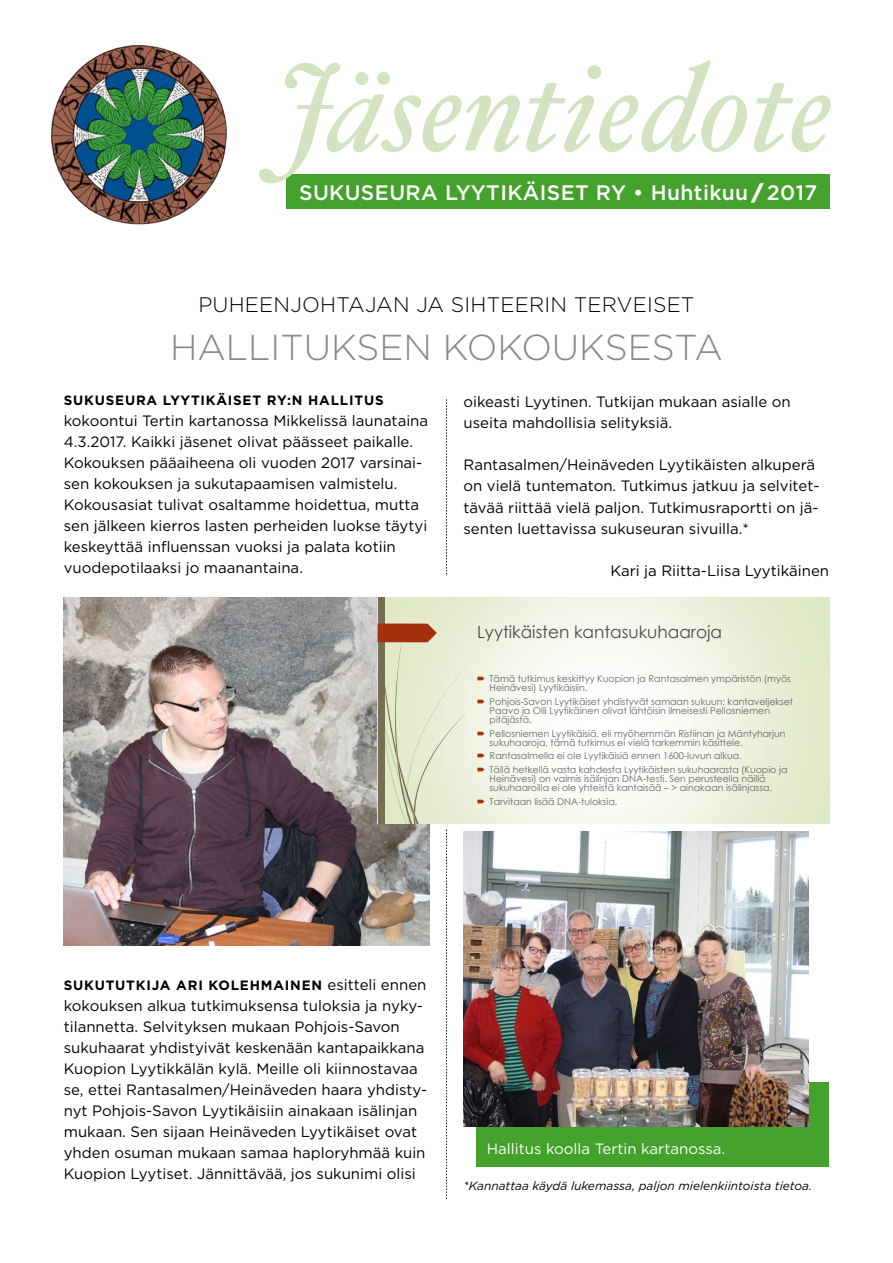
<style>
.page{position:relative;width:893px;height:1263px;background:#fff}
.page>*{position:absolute;margin:0;border:0;box-sizing:border-box;transform-origin:0 0}
.t1{font:italic 123px "Hoefler Txt";color:#d3e3c2}
.t2{font:300 36px "Gotham";color:#87888a}
.t3{font:500 21px "Gotham";letter-spacing:.02em;color:#fff}
.t4{font:300 21px "Gotham";letter-spacing:.01em;color:#000}
.t5{font:16.95px "Century Gothic";color:#4b4b4d}
.t6{font:15px/21px "Gotham";color:#000}
.t7{font:15px "Gotham";color:#fff}
.t8{font:700 13.5px "Gotham";letter-spacing:.06em;color:#000}
.t9{font:italic 12px "Gotham";color:#000}
.t10{font:9.45px/9px "Century Gothic";color:#646567}
.s1{font-weight:900}
.s2{font-weight:400;font-size:15px}
</style>
<div class="page">
<div style="left:287px;top:174px;width:543px;height:34px;background:#44a12b"></div>
<img style="left:51px;top:46px;width:176px;height:179px">
<div style="left:476px;top:1082px;width:353px;height:84px;background:#44a12b"></div>
<svg style="left:446px;top:399px;width:1px;height:175px"></svg>
<img style="left:463px;top:831px;width:346px;height:295px">
<img style="left:64px;top:597px;width:365px;height:349px">
<svg style="left:485px;top:597px;width:344px;height:226px"></svg>
<svg style="left:446px;top:830px;width:1px;height:369px"></svg>
<svg style="left:378px;top:597px;width:107px;height:226px;background:#dbdbc1"></svg>
<h1 class="t1" style="left:278px;top:35px;width:558px">Jäsentiedote</h1>
<h3 class="t3" style="left:299px;top:179px;width:520px">SUKUSEURA LYYTIKÄISET RY • Huhtikuu <span class="s1">/</span> 2017</h3>
<h3 class="t4" style="left:198px;top:292px;width:498px">PUHEENJOHTAJAN JA SIHTEERIN TERVEISET</h3>
<h2 class="t2" style="left:170px;top:325px;width:554px">HALLITUKSEN KOKOUKSESTA</h2>
<p class="t6" style="left:463px;top:391px;width:329px">oikeasti Lyytinen. Tutkijan mukaan asialle on useita mahdollisia selityksiä.</p>
<p class="t6" style="left:463px;top:454px;width:357px">Rantasalmen/Heinäveden Lyytikäisten alkuperä on vielä tuntematon. Tutkimus jatkuu ja selvitet&shy;tävää riittää vielä paljon. Tutkimusraportti on jä&shy;senten luettavissa sukuseuran sivuilla.*</p>
<p class="t6" style="left:610px;top:559px;width:220px">Kari ja Riitta-Liisa Lyytikäinen</p>
<p class="t8" style="left:64px;top:392px;width:319px">SUKUSEURA LYYTIKÄISET RY:N HALLITUS</p>
<p class="t6" style="left:64px;top:410px;width:366px">kokoontui Tertin kartanossa Mikkelissä launataina 4.3.2017. Kaikki jäsenet olivat päässeet paikalle.<br>Kokouksen pääaiheena oli vuoden 2017 varsinai&shy;sen kokouksen ja sukutapaamisen valmistelu.<br>Kokousasiat tulivat osaltamme hoidettua, mutta sen jälkeen kierros lasten perheiden luokse täytyi keskeyttää influenssan vuoksi ja palata kotiin vuodepotilaaksi jo maanantaina.</p>
<p class="t5" style="left:477px;top:620px;width:247px">Lyytikäisten kantasukuhaaroja</p>
<p class="t10" style="left:490px;top:674px;width:303px">Tämä tutkimus keskittyy Kuopion ja Rantasalmen ympäristön (myös<br>Heinävesi) Lyytikäisiin.</p>
<p class="t10" style="left:490px;top:697px;width:305px">Pohjois-Savon Lyytikäiset yhdistyvät samaan sukuun: kantaveljekset<br>Paavo ja Olli Lyytikäinen olivat lähtöisin ilmeisesti Pellosniemen pitäjästä.</p>
<p class="t10" style="left:490px;top:728px;width:297px">Pellosniemen Lyytikäisiä, eli myöhemmän Ristiinan ja Mäntyharjun sukuhaaroja, tämä tutkimus ei vielä tarkemmin käsittele.</p>
<p class="t10" style="left:490px;top:749px;width:299px;line-height:13.6px">Rantasalmella ei ole Lyytikäisiä ennen 1600-luvun alkua.<br>Tällä hetkellä vasta kahdesta Lyytikäisten sukuhaarasta (Kuopio ja</p>
<p class="t10" style="left:490px;top:774px;width:284px">Heinävesi) on valmis isälinjan DNA-testi. Sen perusteella näillä sukuhaaroilla ei ole yhteistä kantaisää – &gt; ainakaan isälinjassa.</p>
<p class="t10" style="left:490px;top:797px;width:129px">Tarvitaan lisää DNA-tuloksia.</p>
<p class="t8" style="left:64px;top:976px;width:364px">SUKUTUTKIJA ARI KOLEHMAINEN <span class="s2">esitteli ennen</span></p>
<p class="t6" style="left:64px;top:994px;width:365px">kokouksen alkua tutkimuksensa tuloksia ja nyky&shy;tilannetta. Selvityksen mukaan Pohjois-Savon sukuhaarat yhdistyivät keskenään kantapaikkana Kuopion Lyytikkälän kylä. Meille oli kiinnostavaa se, ettei Rantasalmen/Heinäveden haara yhdisty&shy;nyt Pohjois-Savon Lyytikäisiin ainakaan isälinjan mukaan. Sen sijaan Heinäveden Lyytikäiset ovat yhden osuman mukaan samaa haploryhmää kuin Kuopion Lyytiset. Jännittävää, jos sukunimi olisi</p>
<p class="t7" style="left:487px;top:1139px;width:240px">Hallitus koolla Tertin kartanossa.</p>
<p class="t9" style="left:463px;top:1178px;width:350px">*Kannattaa käydä lukemassa, paljon mielenkiintoista tietoa.</p>
</div>
